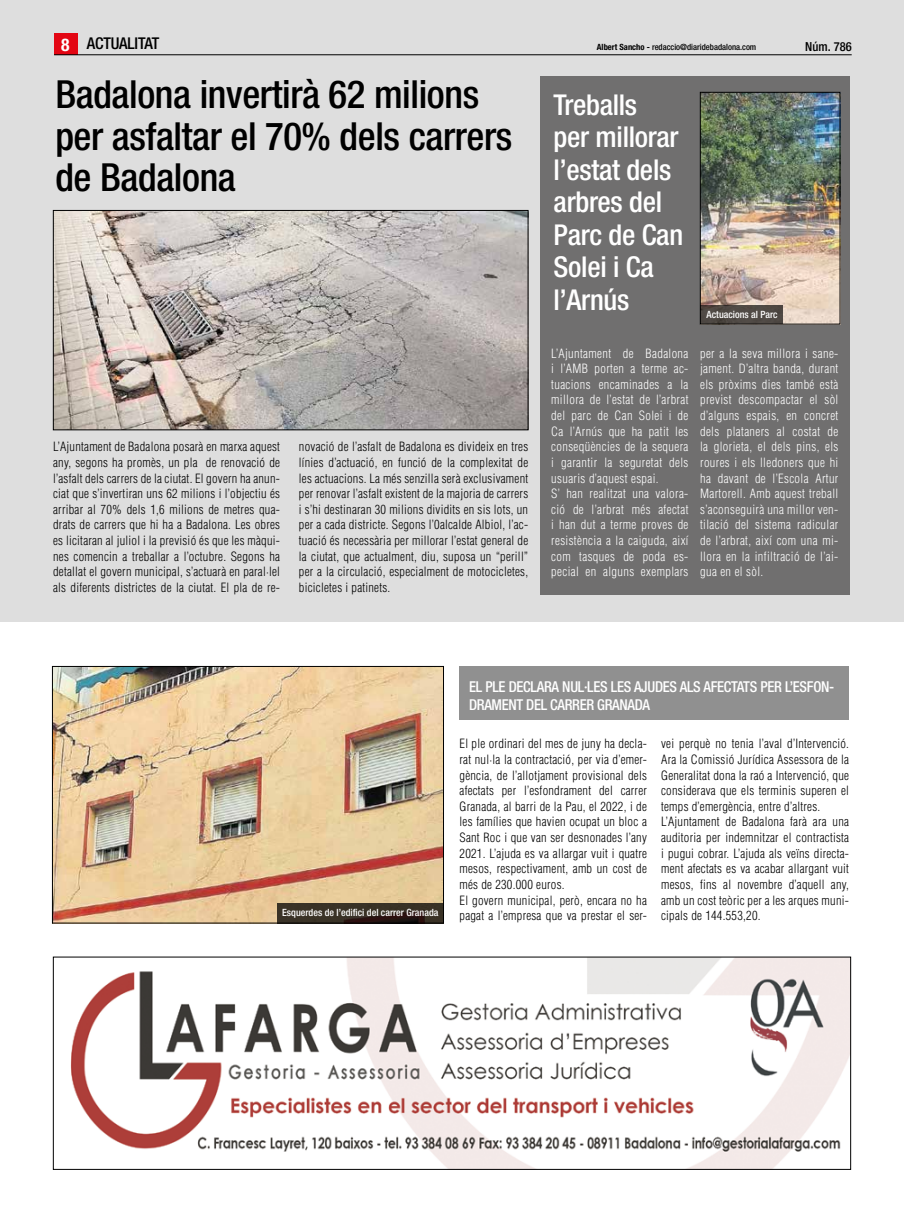
<style>
.page{position:relative;width:904px;height:1205px;background:#fff}
.page>*{position:absolute;margin:0;border:0;box-sizing:border-box;transform-origin:0 0}
.t1{font:500 condensed 38.75px/41.2px "Helvetica Neue";letter-spacing:-.01em;color:#000}
.t2{font:500 condensed 28.75px/32.5px "Helvetica Neue";letter-spacing:-.01em;color:#fff}
.t3{font:500 condensed 16.25px "Helvetica Neue";letter-spacing:-.01em;color:#000}
.t4{font:500 condensed 15px/17.5px "Helvetica Neue";letter-spacing:-.02em;color:#fff}
.t5{font:300 condensed 12.5px/15.6px "Helvetica";letter-spacing:.02em;color:#000;text-align:justify}
.t6{font:300 condensed 12.5px/15.6px "Helvetica";letter-spacing:.03em;color:#fff}
.t7{font:500 condensed 12.5px "Helvetica Neue";color:#000}
.t8{font:500 condensed 10px "Helvetica Neue";color:#fff}
.t9{font:500 condensed 8.62px "Helvetica Neue";color:#000}
.s1{font-weight:700;font-size:17.5px;color:#fff}
.s2{font-weight:700}
</style>
<div class="page">
<img style="left:70px;top:959px;width:778px;height:208px">
<div style="left:0;top:0;width:904px;height:622px;background:#dedede"></div>
<div style="left:54px;top:34px;width:24px;height:21px;background:#e30613"></div>
<hr style="left:54px;top:54px;width:797px;height:1px;background:#000">
<div style="left:540px;top:77px;width:310px;height:518px;background:#706f6f"></div>
<img style="left:702px;top:94px;width:136px;height:228px">
<div style="left:700px;top:92px;width:140px;height:232px;border:1px solid #000"></div>
<img style="left:55px;top:212px;width:471px;height:216px">
<div style="left:53px;top:210px;width:475px;height:220px;border:1px solid #000"></div>
<div style="left:700px;top:306px;width:82px;height:18px;background:#4f4944"></div>
<img style="left:54px;top:668px;width:387px;height:253px">
<div style="left:52px;top:666px;width:391px;height:257px;border:1px solid #000"></div>
<svg style="left:278px;top:903px;width:166px;height:21px;background:#32291f"></svg>
<div style="left:459px;top:666px;width:390px;height:54px;background:#909090"></div>
<h3 class="t3" style="left:61px;top:34px;width:100px"><span class="s1">8</span> ACTUALITAT</h3>
<p class="t9" style="left:597px;top:41px;width:161px"><span class="s2">Albert Sancho -</span> redaccio@diaridebadalona.com</p>
<p class="t7" style="left:805px;top:39px;width:48px">Núm. 786</p>
<h1 class="t1" style="left:55px;top:73px;width:458px">Badalona invertirà 62 milions per asfaltar el 70% dels carrers de Badalona</h1>
<p class="t5" style="left:53px;top:439px;width:228px">L’Ajuntament de Badalona posarà en marxa aquest any, segons ha promès, un pla de renovació de l’asfalt dels carrers de la ciutat. El govern ha anun&shy;ciat que s’invertiran uns 62 milions i l’objectiu és arribar al 70% dels 1,6 milions de metres qua&shy;drats de carrers que hi ha a Badalona. Les obres es licitaran al juliol i la previsió és que les màqui&shy;nes comencin a treballar a l’octubre. Segons ha detallat el govern municipal, s’actuarà en paral·lel als diferents districtes de la ciutat. El pla de re-</p>
<p class="t5" style="left:299px;top:439px;width:231px">novació de l’asfalt de Badalona es divideix en tres línies d’actuació, en funció de la complexitat de les actuacions. La més senzilla serà exclusivament per renovar l’asfalt existent de la majoria de carrers i s’hi destinaran 30 milions dividits en sis lots, un per a cada districte. Segons l’0alcalde Albiol, l’ac&shy;tuació és necessària per millorar l’estat general de la ciutat, que actualment, diu, suposa un “perill” per a la circulació, especialment de motocicletes, bicicletes i patinets.</p>
<h2 class="t2" style="left:553px;top:88px;width:131px">Treballs<br>per millorar l’estat dels arbres del<br>Parc de Can<br>Solei i Ca l’Arnús</h2>
<p class="t8" style="left:706px;top:309px;width:73px">Actuacions al Parc</p>
<p class="t6" style="left:551px;top:345px;width:139px">L’Ajuntament de Badalona i l’AMB porten a terme ac&shy;tuacions encaminades a la millora de l’estat de l’arbrat del parc de Can Solei i de<br>Ca l’Arnús que ha patit les conseqüències de la sequera i garantir la seguretat dels usuaris d’aquest espai.<br>S’ han realitzat una valora&shy;ció de l’arbrat més afectat i han dut a terme proves de resistència a la caiguda, així com tasques de poda es&shy;pecial en alguns exemplars</p>
<p class="t6" style="left:700px;top:345px;width:140px;text-align:justify">per a la seva millora i sane&shy;jament. D’altra banda, durant els pròxims dies també està previst descompactar el sòl d’alguns espais, en concret dels plataners al costat de la glorieta, el dels pins, els roures i els lledoners que hi ha davant de l’Escola Artur Martorell. Amb aquest treball s’aconseguirà una millor ven&shy;tilació del sistema radicular de l’arbrat, així com una mi&shy;llora en la infiltració de l’ai&shy;gua en el sòl.</p>
<p class="t8" style="left:282px;top:907px;width:158px">Esquerdes de l’edifici del carrer Granada</p>
<p class="t4" style="left:469px;top:678px;width:367px">EL PLE DECLARA NUL·LES LES AJUDES ALS AFECTATS PER L’ESFON-<br>DRAMENT DEL CARRER GRANADA</p>
<p class="t5" style="left:459px;top:736px;width:189px;text-align:left">El ple ordinari del mes de juny ha decla&shy;rat nul·la la contractació, per via d’emer&shy;gència, de l’allotjament provisional dels afectats per l’esfondrament del carrer Granada, al barri de la Pau, el 2022, i de les famílies que havien ocupat un bloc a Sant Roc i que van ser desnonades l’any 2021. L’ajuda es va allargar vuit i quatre mesos, respectivament, amb un cost de més de 230.000 euros.<br>El govern municipal, però, encara no ha pagat a l’empresa que va prestar el ser-</p>
<p class="t5" style="left:661px;top:736px;width:189px;text-align:left">vei perquè no tenia l’aval d’Intervenció.<br>Ara la Comissió Jurídica Assessora de la Generalitat dona la raó a Intervenció, que considerava que els terminis superen el temps d’emergència, entre d’altres.<br>L’Ajuntament de Badalona farà ara una auditoria per indemnitzar el contractista i pugui cobrar. L’ajuda als veïns directa&shy;ment afectats es va acabar allargant vuit mesos, fins al novembre d’aquell any, amb un cost teòric per a les arques muni&shy;cipals de 144.553,20.</p>
</div>
